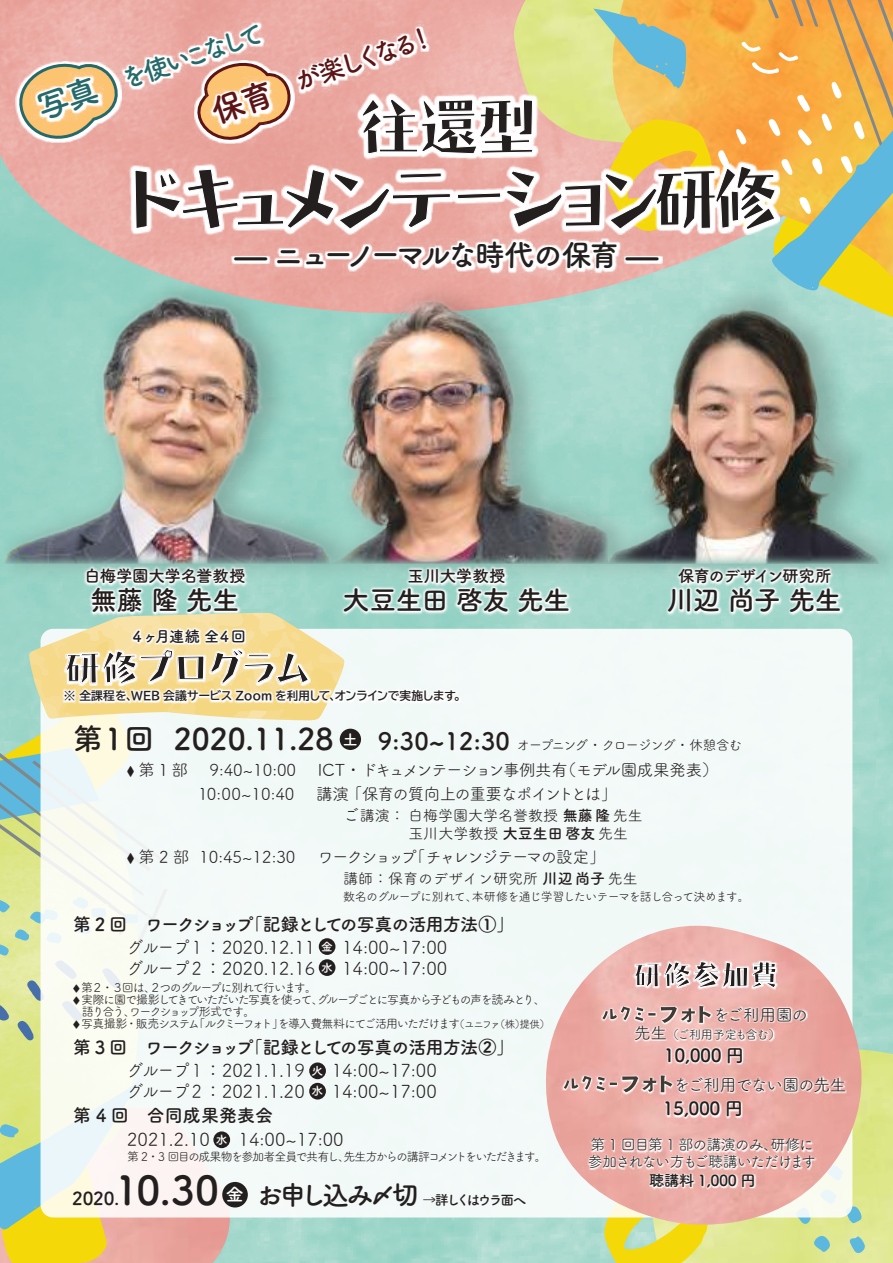
<style>
.page{position:relative;width:893px;height:1263px;background:#fff}
.page>*{position:absolute;margin:0;border:0;box-sizing:border-box;transform-origin:0 0}
.t1{font:72px "id Cinema";letter-spacing:-.215em;color:#241f1f}
.t2{font:63px "id Cinema";color:#241f1f}
.t3{font:37.2px "id Cinema";letter-spacing:-.065em;color:#241f1f}
.t4{font:700 30px "Tsuku A Rd Gothic";letter-spacing:-.125em;color:#241f1f}
.t5{font:700 30px "Tsuku A Rd Gothic";color:#241f1f}
.t6{font:28.95px "id Cinema";color:#241f1f}
.t7{font:700 27px "Tsuku A Rd Gothic";letter-spacing:-.02em;color:#241f1f}
.t8{font:700 26.1px "Tsuku A Rd Gothic";color:#26696a}
.t9{font:700 26.1px "Tsuku A Rd Gothic";color:#5c1415}
.t10{font:700 18.3px "Tsuku A Rd Gothic";letter-spacing:-.025em;color:#241f1f}
.t11{font:18px "Tsuku A Rd Gothic";color:#241f1f}
.t12{font:700 18px "Tsuku A Rd Gothic";letter-spacing:-.055em;color:#241f1f}
.t13{font:18px "Tsuku A Rd Gothic";color:#241f1f;scale:.9 1}
.t14{font:18px "Tsuku A Rd Gothic";letter-spacing:-.025em;color:#241f1f;scale:.9 1}
.t15{font:700 18px "Tsuku A Rd Gothic";color:#241f1f}
.t16{font:16.8px "Tsuku A Rd Gothic";letter-spacing:-.065em;color:#241f1f}
.t17{font:16.5px/24px "Tsuku A Rd Gothic";letter-spacing:-.025em;color:#241f1f}
.t18{font:16.5px "Tsuku A Rd Gothic";letter-spacing:-.08em;color:#241f1f}
.t19{font:16.5px "Tsuku A Rd Gothic";letter-spacing:-.115em;color:#241f1f}
.t20{font:700 16.5px "Tsuku A Rd Gothic";letter-spacing:-.03em;color:#241f1f}
.t21{font:700 16.5px "Tsuku A Rd Gothic";letter-spacing:-.075em;color:#241f1f}
.t22{font:700 15.3px "Tsuku A Rd Gothic";letter-spacing:-.025em;color:#241f1f}
.t23{font:700 15.15px "Tsuku A Rd Gothic";letter-spacing:-.125em;color:#241f1f}
.t24{font:15px/18px "Tsuku A Rd Gothic";color:#241f1f}
.t25{font:15px/16.8px "Tsuku A Rd Gothic";letter-spacing:-.075em;color:#241f1f}
.t26{font:700 15px "Tsuku A Rd Gothic";color:#fff}
.t27{font:700 13.8px "Tsuku A Rd Gothic";letter-spacing:-.175em;color:#241f1f}
.t28{font:13.5px "Tsuku A Rd Gothic";letter-spacing:-.115em;color:#241f1f}
.t29{font:12.15px "Tsuku A Rd Gothic";letter-spacing:-.045em;color:#241f1f}
.t30{font:12px/12px "Tsuku A Rd Gothic";letter-spacing:-.125em;color:#241f1f}
.t31{font:12px "Tsuku A Rd Gothic";letter-spacing:-.145em;color:#241f1f}
.t32{font:12px "Tsuku A Rd Gothic";letter-spacing:-.065em;color:#241f1f}
.t33{font:11.7px "BIZ UDP Gothic Bold";color:#241f1f}
.t34{font:700 11.7px "Tsuku A Rd Gothic";color:#fff}
.s1{font-size:33px}
.s2{font-weight:700;font-size:24px}
.s3{font-size:12px}
.s4{font-size:16.5px}
.s5{font-weight:700}
.s6{font-size:9px}
.s7{font-size:10.5px}
.s8{font-size:16.8px}
.s9{font-size:18px}
.s10{font-size:39.9px}
.s11{font-size:26.85px}
</style>
<div class="page">
<img style="left:234px;top:692px;width:659px;height:571px">
<img style="left:708px;top:1049px;width:185px;height:214px">
<svg style="left:814px;top:1236px;width:16px;height:16px"></svg>
<svg style="left:849px;top:1236px;width:16px;height:17px"></svg>
<img style="left:142px;top:1217px;width:92px;height:46px">
<img style="left:0;top:1043px;width:41px;height:36px">
<svg style="left:0;top:1079px;width:142px;height:184px;background:#c8cc70"></svg>
<svg style="left:604px;top:1234px;width:104px;height:29px;background:#e5db3f"></svg>
<img style="left:0;top:0;width:134px;height:254px">
<img style="left:117px;top:97px;width:17px;height:138px">
<div style="left:41px;top:629px;width:811px;height:588px;background:#f2f9f8;border-radius:13px"></div>
<div style="left:222px;top:1182px;width:26px;height:25px;background:#241f1f;border-radius:50%"></div>
<svg style="left:0;top:692px;width:347px;height:351px"></svg>
<div style="left:319px;top:959px;width:16px;height:17px;background:#241f1f;border-radius:50%"></div>
<div style="left:319px;top:938px;width:16px;height:17px;background:#241f1f;border-radius:50%"></div>
<div style="left:309px;top:1083px;width:17px;height:16px;background:#241f1f;border-radius:50%"></div>
<div style="left:340px;top:729px;width:21px;height:21px;background:#241f1f;border-radius:50%"></div>
<div style="left:309px;top:1062px;width:17px;height:17px;background:#241f1f;border-radius:50%"></div>
<div style="left:213px;top:1131px;width:17px;height:17px;background:#241f1f;border-radius:50%"></div>
<img style="left:62px;top:692px;width:285px;height:12px">
<img style="left:63px;top:692px;width:284px;height:11px">
<img style="left:64px;top:692px;width:396px;height:10px">
<img style="left:542px;top:926px;width:324px;height:308px">
<img style="left:546px;top:923px;width:316px;height:300px">
<svg style="left:635px;top:961px;width:141px;height:27px"></svg>
<svg style="left:564px;top:1076px;width:27px;height:13px"></svg>
<svg style="left:597px;top:1075px;width:75px;height:17px"></svg>
<svg style="left:602px;top:1006px;width:109px;height:17px;background:#c9a9a5"></svg>
<svg style="left:12px;top:57px;width:108px;height:90px;background:#d8b5a3"></svg>
<img style="left:31px;top:72px;width:73px;height:58px">
<img style="left:32px;top:72px;width:71px;height:57px">
<img style="left:117px;top:19px;width:17px;height:77px">
<svg style="left:134px;top:0;width:759px;height:254px"></svg>
<img style="left:207px;top:76px;width:71px;height:58px">
<img style="left:207px;top:77px;width:71px;height:56px">
<img style="left:285px;top:22px;width:153px;height:79px">
<img style="left:233px;top:238px;width:427px;height:16px">
<img style="left:234px;top:239px;width:425px;height:15px">
<img style="left:0;top:254px;width:893px;height:438px">
<img style="left:2px;top:292px;width:269px;height:271px">
<img style="left:607px;top:297px;width:286px;height:266px">
<img style="left:271px;top:280px;width:336px;height:283px">
<h3 class="t8" style="left:31px;top:89px;width:240px;rotate:-19deg"><span class="s1">写真</span> を使いこなして</h3>
<h3 class="t9" style="left:205px;top:92px;width:236px;rotate:-19deg"><span class="s1">保育</span> が楽しくなる！</h3>
<h2 class="t2" style="left:359px;top:95px;width:180px">往還型</h2>
<h1 class="t1" style="left:118px;top:162px;width:663px">ドキュメンテーション研修</h1>
<h3 class="t4" style="left:236px;top:231px;width:423px">̶ ニューノーマルな時代の保育 ̶</h3>
<h3 class="t20" style="left:84px;top:563px;width:163px">白梅学園大学名誉教授</h3>
<h3 class="t7" style="left:90px;top:578px;width:151px">無藤 隆 先生</h3>
<p class="t23" style="left:130px;top:624px;width:117px">４ヶ月連続 全４回</p>
<h3 class="t3" style="left:65px;top:649px;width:248px">研修プログラム</h3>
<h3 class="t20" style="left:408px;top:563px;width:99px">玉川大学教授</h3>
<h3 class="t7" style="left:343px;top:578px;width:229px">大豆生田 啓友 先生</h3>
<p class="t33" style="left:64px;top:690px;width:399px">※ 全課程を、WEB 会議サービス Zoom を利用して、オンラインで実施します。</p>
<h3 class="t21" style="left:678px;top:563px;width:155px">保育のデザイン研究所</h3>
<h3 class="t7" style="left:668px;top:578px;width:176px">川辺 尚子 先生</h3>
<h3 class="t5" style="left:73px;top:715px;width:262px">第1回 2020.11.28</h3>
<p class="t28" style="left:378px;top:735px;width:366px"><span class="s2">9:30~12:30</span> オープニング・クロージング・休憩含む</p>
<h3 class="t18" style="left:127px;top:757px;width:62px"><span class="s3">◆</span> 第１部</h3>
<p class="t26" style="left:343px;top:727px;width:16px">土</p>
<h3 class="t17" style="left:127px;top:756px;width:601px;text-indent:82px">9:40~10:00　 ICT・ドキュメンテーション事例共有（モデル園成果発表）　　　　　10:00~10:40</h3>
<h3 class="t18" style="left:316px;top:781px;width:303px">講演「保育の質向上の重要なポイントとは」</h3>
<p class="t24" style="left:408px;top:805px;width:236px;text-indent:-65px"><span class="s4">ご</span>講演：白梅学園大学名誉教授<span class="s5">無藤隆</span>先生玉川大学教授<span class="s5">大豆生田啓友</span>先生</p>
<h3 class="t18" style="left:127px;top:844px;width:170px"><span class="s3">◆</span> 第 2 部 10:45~12:30</h3>
<h3 class="t19" style="left:318px;top:844px;width:290px">ワークショップ「チャレンジテーマの設定」</h3>
<p class="t24" style="left:343px;top:868px;width:296px">講師：保育のデザイン研究所<span class="s5">川辺尚子</span>先生</p>
<p class="t32" style="left:343px;top:887px;width:408px">数名のグループに別れて、本研修を通じ学習したいテーマを話し合って決めます。</p>
<h3 class="t12" style="left:73px;top:910px;width:443px">第２回　ワークショップ「記録としての写真の活用方法①」</h3>
<h3 class="t13" style="left:127px;top:933px;width:210px">グループ１：2020.12.11</h3>
<h3 class="t11" style="left:342px;top:933px;width:107px">14:00~17:00</h3>
<h3 class="t13" style="left:127px;top:954px;width:210px">グループ２：2020.12.16</h3>
<h3 class="t11" style="left:342px;top:954px;width:107px">14:00~17:00</h3>
<p class="t30" style="left:73px;top:981px;width:246px"><span class="s6">◆</span> 第２・３回は、２つのグループに別れて行います。</p>
<p class="t30" style="left:82px;top:993px;width:465px;text-indent:-9px"><span class="s6">◆</span> 実際に園で撮影してきていただいた写真を使って、グループごとに写真から子どもの声を読みとり、語り合う、ワークショップ形式です。</p>
<p class="t30" style="left:73px;top:1017px;width:478px"><span class="s6">◆</span> 写真撮影・販売システム「ルクミーフォト」を導入費無料にてご活用いただけます<span class="s7">（ユニファ（株）提供）</span></p>
<h3 class="t12" style="left:73px;top:1033px;width:443px">第３回　ワークショップ「記録としての写真の活用方法②」</h3>
<h3 class="t14" style="left:127px;top:1056px;width:199px">グループ１：2021.1.19</h3>
<h3 class="t11" style="left:332px;top:1056px;width:107px">14:00~17:00</h3>
<h3 class="t14" style="left:127px;top:1077px;width:199px">グループ２：2021.1.20</h3>
<h3 class="t11" style="left:332px;top:1077px;width:107px">14:00~17:00</h3>
<h3 class="t15" style="left:73px;top:1101px;width:201px">第 4 回　合同成果発表会</h3>
<h3 class="t11" style="left:127px;top:1125px;width:84px">2021.2.10</h3>
<h3 class="t11" style="left:239px;top:1125px;width:107px">14:00~17:00</h3>
<p class="t31" style="left:127px;top:1147px;width:421px">第 2・3 回目の成果物を参加者全員で共有し、先生方からの講評コメントをいただきます。</p>
<p class="t34" style="left:321px;top:937px;width:13px">金</p>
<h3 class="t6" style="left:634px;top:960px;width:146px">研修参加費</h3>
<h3 class="t16" style="left:713px;top:1001px;width:97px">をご利用園の</h3>
<p class="t29" style="left:634px;top:1025px;width:148px"><span class="s8">先生</span>（ご利用予定も含む）</p>
<h3 class="t10" style="left:664px;top:1041px;width:82px">10,000 円</h3>
<h3 class="t16" style="left:673px;top:1072px;width:175px">をご利用でない園の先生</h3>
<h3 class="t10" style="left:663px;top:1094px;width:82px">15,000 円</h3>
<p class="t25" style="left:588px;top:1135px;width:230px">第 1 回目第 1 部の講演のみ、研修に参加されない方もご聴講いただけます</p>
<p class="t22" style="left:649px;top:1168px;width:108px">聴講料 1,000 円</p>
<p class="t34" style="left:321px;top:958px;width:13px">水</p>
<p class="t34" style="left:312px;top:1061px;width:13px">火</p>
<p class="t34" style="left:312px;top:1082px;width:13px">水</p>
<p class="t34" style="left:216px;top:1130px;width:13px">水</p>
<p class="t27" style="left:72px;top:1189px;width:456px"><span class="s9">2020.</span><span class="s10">10.30</span> <sup>金</sup> <span class="s11">お申し込み〆切</span> →詳しくはウラ面へ</p>
</div>
